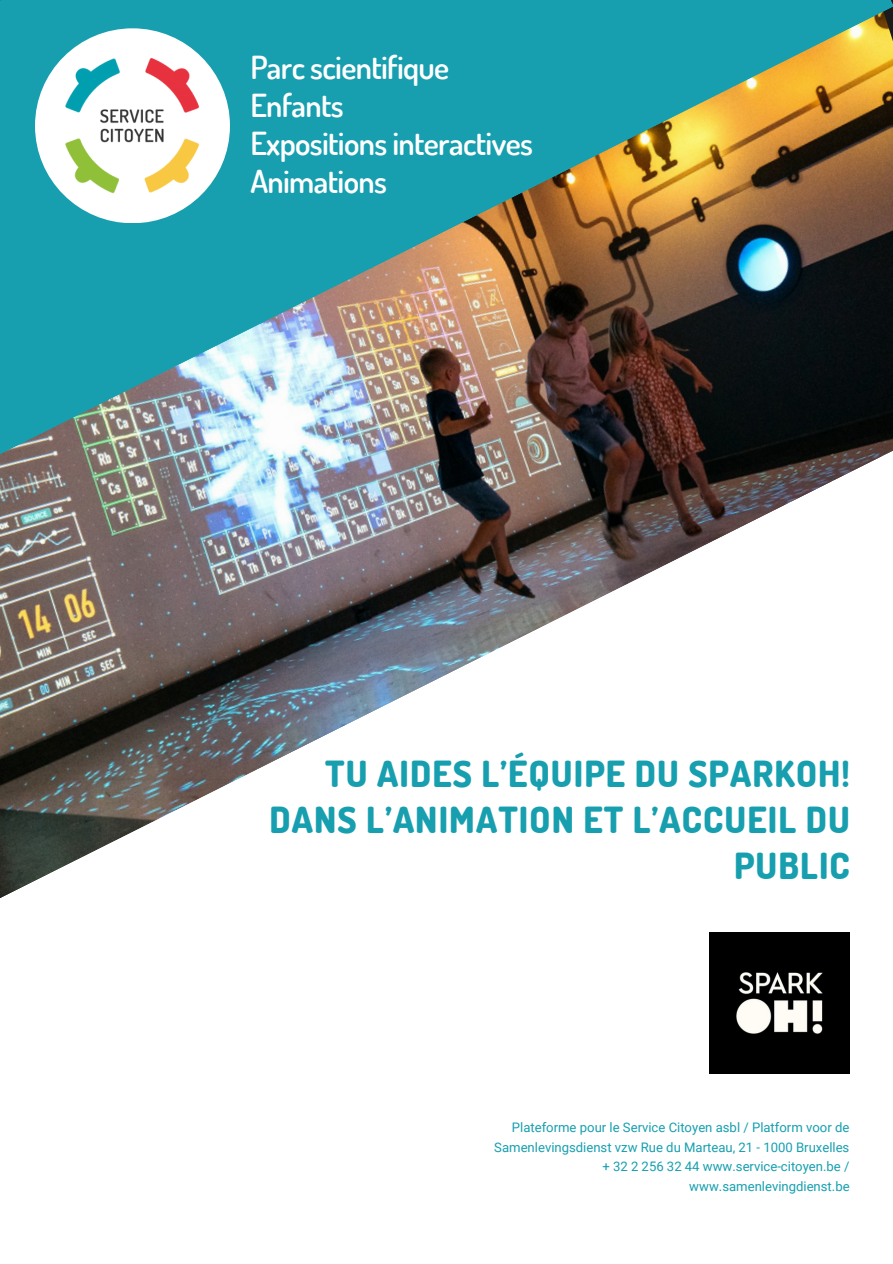
<style>
.page{position:relative;width:893px;height:1264px;background:#fff}
.page>*{position:absolute;margin:0;border:0;box-sizing:border-box;transform-origin:0 0}
.t1{font:800 36px/46px "Dosis";letter-spacing:.03em;color:#179faf;text-align:right}
.t2{font:600 31.8px "Dosis";letter-spacing:-.02em;color:#fff}
.t3{font:13.05px/19.6px "Roboto";color:#179faf;text-align:right}
</style>
<div class="page">
<img style="left:0;top:454px;width:886px;height:620px">
<img style="left:0;top:0;width:892px;height:454px">
<div style="left:35px;top:28px;width:195px;height:195px;background:#fff;border-radius:50%"></div>
<img style="left:65px;top:58px;width:135px;height:136px">
<img style="left:709px;top:932px;width:140px;height:141px">
<h2 class="t2" style="left:250px;top:47px;width:200px">Parc scientifique</h2>
<h2 class="t2" style="left:250px;top:84px;width:95px">Enfants</h2>
<h2 class="t2" style="left:250px;top:122px;width:284px">Expositions interactives</h2>
<h2 class="t2" style="left:250px;top:160px;width:138px">Animations</h2>
<h1 class="t1" style="left:269px;top:749px;width:581px">TU AIDES L’ÉQUIPE DU SPARKOH!<br>DANS L’ANIMATION ET L’ACCUEIL DU<br>PUBLIC</h1>
<p class="t3" style="left:494px;top:1117px;width:357px">Plateforme pour le Service Citoyen asbl / Platform voor de Samenlevingsdienst vzw Rue du Marteau, 21 - 1000 Bruxelles + 32 2 256 32 44 www.service-citoyen.be / www.samenlevingdienst.be</p>
</div>
